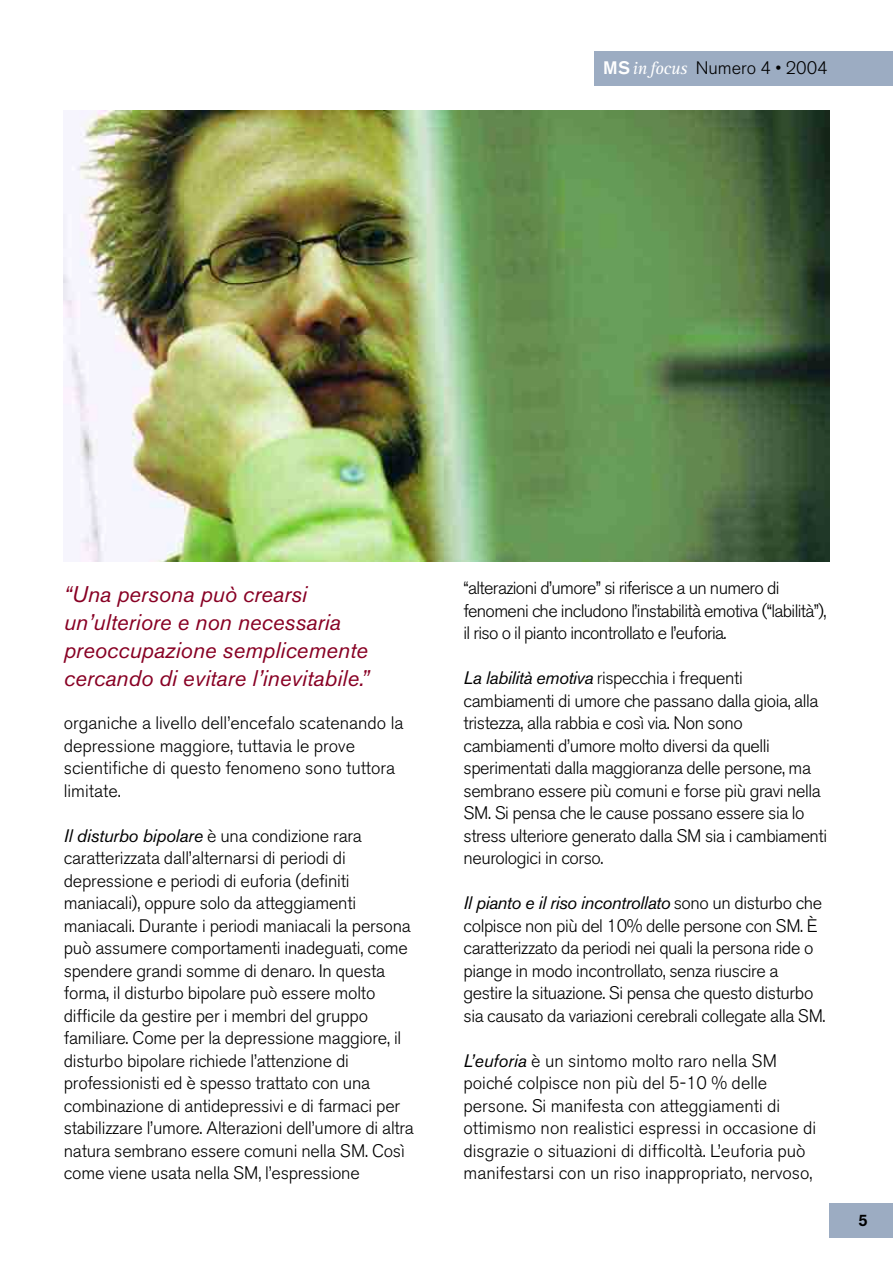
<style>
.page{position:relative;width:893px;height:1263px;background:#fff}
.page>*{position:absolute;margin:0;border:0;box-sizing:border-box;transform-origin:0 0}
.t1{font:italic 22.5px/27.8px "Akzidenz Grotesk BE";color:#880124}
.t2{font:300 18px/22.5px "Akzidenz Grotesk BE";letter-spacing:-.01em;color:#000}
.t3{font:300 18px/22.5px "Akzidenz Grotesk BE";letter-spacing:-.035em;color:#000}
.t4{font:500 16.5px "Akzidenz Grotesk BE";color:#000}
.s1{font-weight:500;color:#fff}
.s2{font-family:"Rotis Serif";font-weight:400;font-style:italic;color:#fff}
.s3{font-weight:400;font-style:italic}
</style>
<div class="page">
<div style="left:594px;top:51px;width:299px;height:34px;background:#9cacc2"></div>
<div style="left:829px;top:1204px;width:64px;height:34px;background:#9cacc2"></div>
<img style="left:64px;top:111px;width:765px;height:450px">
<p class="t2" style="left:603px;top:58px;width:226px"><span class="s1">MS</span><span class="s2">infocus</span> Numero 4 • 2004</p>
<p class="t1" style="left:64px;top:583px;width:307px">“Una persona può crearsi un’ulteriore e non necessaria preoccupazione semplicemente cercando di evitare l’inevitabile.”</p>
<p class="t2" style="left:64px;top:713px;width:341px">organiche a livello dell’encefalo scatenando la depressione maggiore, tuttavia le prove scientifiche di questo fenomeno sono tuttora limitate.</p>
<p class="t2" style="left:64px;top:825px;width:352px"><span class="s3">Il disturbo bipolare</span> è una condizione rara caratterizzata dall’alternarsi di periodi di depressione e periodi di euforia (definiti maniacali), oppure solo da atteggiamenti maniacali. Durante i periodi maniacali la persona può assumere comportamenti inadeguati, come spendere grandi somme di denaro. In questa forma, il disturbo bipolare può essere molto difficile da gestire per i membri del gruppo familiare. Come per la depressione maggiore, il disturbo bipolare richiede l’attenzione di professionisti ed è spesso trattato con una combinazione di antidepressivi e di farmaci per stabilizzare l’umore. Alterazioni dell’umore di altra natura sembrano essere comuni nella SM. Così come viene usata nella SM, l’espressione</p>
<p class="t3" style="left:463px;top:578px;width:365px">“alterazioni d’umore” si riferisce a un numero di fenomeni che includono l’instabilità emotiva (“labilità”), il riso o il pianto incontrollato e l’euforia.</p>
<p class="t2" style="left:463px;top:668px;width:365px"><span class="s3">La labilità emotiva</span> rispecchia i frequenti cambiamenti di umore che passano dalla gioia, alla tristezza, alla rabbia e così via. Non sono cambiamenti d’umore molto diversi da quelli sperimentati dalla maggioranza delle persone, ma sembrano essere più comuni e forse più gravi nella SM. Si pensa che le cause possano essere sia lo stress ulteriore generato dalla SM sia i cambiamenti neurologici in corso.</p>
<p class="t2" style="left:463px;top:893px;width:364px"><span class="s3">Il pianto e il riso incontrollato</span> sono un disturbo che colpisce non più del 10% delle persone con SM. È caratterizzato da periodi nei quali la persona ride o piange in modo incontrollato, senza riuscire a gestire la situazione. Si pensa che questo disturbo sia causato da variazioni cerebrali collegate alla SM.</p>
<p class="t2" style="left:463px;top:1050px;width:354px"><span class="s3">L’euforia</span> è un sintomo molto raro nella SM poiché colpisce non più del 5-10 % delle persone. Si manifesta con atteggiamenti di ottimismo non realistici espressi in occasione di disgrazie o situazioni di difficoltà. L’euforia può manifestarsi con un riso inappropriato, nervoso,</p>
<p class="t4" style="left:858px;top:1215px;width:11px">5</p>
</div>
